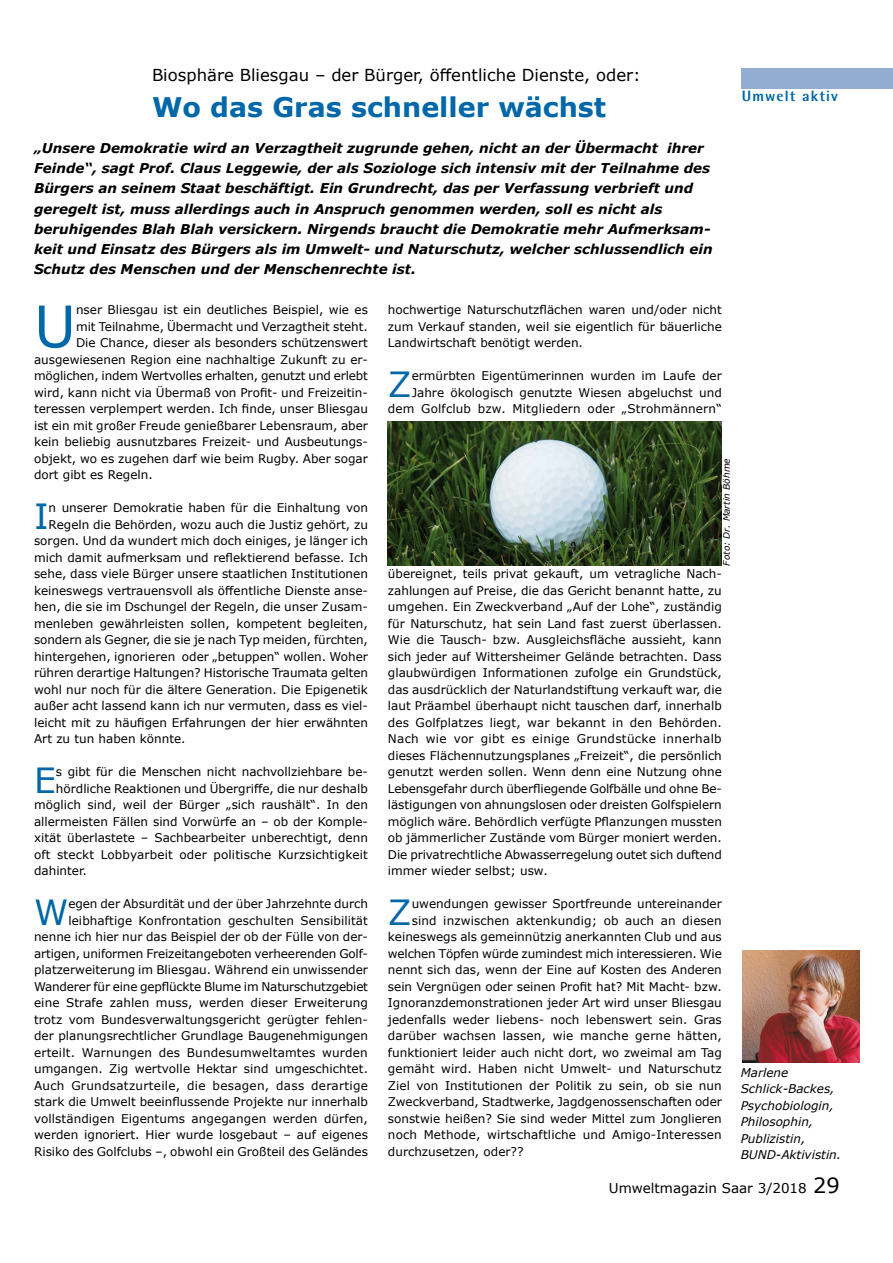
<style>
.page{position:relative;width:893px;height:1263px;background:#fff}
.page>*{position:absolute;margin:0;border:0;box-sizing:border-box;transform-origin:0 0}
.t1{font:57.45px "Verdana";color:#0067a8}
.t2{font:34.65px "Verdana";color:#0067a8}
.t3{font:700 27px "Verdana";color:#0067a8}
.t4{font:16.5px "Verdana";color:#000}
.t5{font:800 15px "Agfa Rotis Semisans";letter-spacing:.075em;color:#0067a8}
.t6{font:italic 700 13.5px/20.2px "Verdana";color:#000}
.t7{font:13.5px "Verdana";color:#000}
.t8{font:12px/16.5px "Verdana";color:#000;text-align:right}
.t9{font:italic 12px/16.5px "Verdana";color:#000}
.t10{font:italic 9px "Verdana";color:#000}
.s1{font-size:21px}
</style>
<div class="page">
<img style="left:742px;top:950px;width:117px;height:112px">
<div style="left:742px;top:68px;width:151px;height:20px;background:#93acd1"></div>
<img style="left:388px;top:421px;width:334px;height:145px">
<h3 class="t4" style="left:152px;top:63px;width:490px">Biosphäre Bliesgau – der Bürger, öffentliche Dienste, oder:</h3>
<h3 class="t3" style="left:152px;top:88px;width:456px">Wo das Gras schneller wächst</h3>
<p class="t6" style="left:34px;top:137px;width:680px">„Unsere Demokratie wird an Verzagtheit zugrunde gehen, nicht an der Übermacht ihrer Feinde“, sagt Prof. Claus Leggewie, der als Soziologe sich intensiv mit der Teilnahme des Bürgers an seinem Staat beschäftigt. Ein Grundrecht, das per Verfassung verbrieft und geregelt ist, muss allerdings auch in Anspruch genommen werden, soll es nicht als beruhigendes Blah Blah versickern. Nirgends braucht die Demokratie mehr Aufmerksam&shy;keit und Einsatz des Bürgers als im Umwelt- und Naturschutz, welcher schlussendlich ein Schutz des Menschen und der Menschenrechte ist.</p>
<p class="t8" style="left:388px;top:302px;width:335px;text-align:justify">hochwertige Naturschutzflächen waren und/oder nicht zum Verkauf standen, weil sie eigentlich für bäuerliche Landwirtschaft benötigt werden.</p>
<h2 class="t2" style="left:388px;top:360px;width:25px">Z</h2>
<h1 class="t1" style="left:34px;top:287px;width:44px">U</h1>
<p class="t8" style="left:76px;top:302px;width:293px">nser Bliesgau ist ein deutliches Beispiel, wie es</p>
<p class="t8" style="left:76px;top:318px;width:293px">mit Teilnahme, Übermacht und Verzagtheit steht.</p>
<p class="t8" style="left:76px;top:335px;width:293px">Die Chance, dieser als besonders schützenswert</p>
<p class="t8" style="left:34px;top:351px;width:335px">ausgewiesenen Region eine nachhaltige Zukunft zu er-</p>
<p class="t8" style="left:34px;top:368px;width:335px">möglichen, indem Wertvolles erhalten, genutzt und erlebt</p>
<p class="t8" style="left:34px;top:384px;width:335px">wird, kann nicht via Übermaß von Profit- und Freizeitin-</p>
<p class="t8" style="left:34px;top:401px;width:335px">teressen verplempert werden. Ich finde, unser Bliesgau</p>
<p class="t8" style="left:34px;top:417px;width:335px">ist ein mit großer Freude genießbarer Lebensraum, aber</p>
<p class="t8" style="left:34px;top:434px;width:335px">kein beliebig ausnutzbares Freizeit- und Ausbeutungs-</p>
<p class="t8" style="left:34px;top:450px;width:335px">objekt, wo es zugehen darf wie beim Rugby. Aber sogar</p>
<p class="t8" style="left:34px;top:467px;width:120px">dort gibt es Regeln.</p>
<h2 class="t2" style="left:34px;top:492px;width:16px">I</h2>
<p class="t8" style="left:49px;top:500px;width:321px">n unserer Demokratie haben für die Einhaltung von</p>
<p class="t8" style="left:388px;top:368px;width:335px">ermürbten Eigentümerinnen wurden im Laufe der<br>Jahre ökologisch genutzte Wiesen abgeluchst und dem Golfclub bzw. Mitgliedern oder „Strohmännern“</p>
<p class="t10" style="left:720px;top:566px;width:109px;rotate:-90deg">Foto: Dr. Martin Böhme</p>
<p class="t8" style="left:49px;top:516px;width:321px">Regeln die Behörden, wozu auch die Justiz gehört, zu</p>
<p class="t8" style="left:34px;top:533px;width:335px">sorgen. Und da wundert mich doch einiges, je länger ich</p>
<p class="t8" style="left:34px;top:549px;width:335px">mich damit aufmerksam und reflektierend befasse. Ich</p>
<p class="t8" style="left:34px;top:566px;width:335px">sehe, dass viele Bürger unsere staatlichen Institutionen</p>
<p class="t8" style="left:34px;top:582px;width:335px">keineswegs vertrauensvoll als öffentliche Dienste anse-</p>
<p class="t8" style="left:34px;top:599px;width:335px">hen, die sie im Dschungel der Regeln, die unser Zusam-</p>
<p class="t8" style="left:34px;top:615px;width:335px">menleben gewährleisten sollen, kompetent begleiten,</p>
<p class="t8" style="left:34px;top:632px;width:335px">sondern als Gegner, die sie je nach Typ meiden, fürchten,</p>
<p class="t8" style="left:34px;top:648px;width:335px">hintergehen, ignorieren oder „betuppen“ wollen. Woher</p>
<p class="t8" style="left:34px;top:665px;width:335px">rühren derartige Haltungen? Historische Traumata gelten</p>
<p class="t8" style="left:34px;top:681px;width:335px">wohl nur noch für die ältere Generation. Die Epigenetik</p>
<p class="t8" style="left:34px;top:698px;width:335px">außer acht lassend kann ich nur vermuten, dass es viel-</p>
<p class="t8" style="left:34px;top:714px;width:335px">leicht mit zu häufigen Erfahrungen der hier erwähnten</p>
<p class="t8" style="left:34px;top:731px;width:153px">Art zu tun haben könnte.</p>
<h2 class="t2" style="left:34px;top:756px;width:23px">E</h2>
<p class="t8" style="left:56px;top:764px;width:313px">s gibt für die Menschen nicht nachvollziehbare be-</p>
<p class="t8" style="left:388px;top:566px;width:335px;text-align:justify">übereignet, teils privat gekauft, um vetragliche Nach&shy;zahlungen auf Preise, die das Gericht benannt hatte, zu umgehen. Ein Zweckverband „Auf der Lohe“, zuständig für Naturschutz, hat sein Land fast zuerst überlassen.<br>Wie die Tausch- bzw. Ausgleichsfläche aussieht, kann sich jeder auf Wittersheimer Gelände betrachten. Dass glaubwürdigen Informationen zufolge ein Grundstück, das ausdrücklich der Naturlandstiftung verkauft war, die laut Präambel überhaupt nicht tauschen darf, innerhalb des Golfplatzes liegt, war bekannt in den Behörden.<br>Nach wie vor gibt es einige Grundstücke innerhalb dieses Flächennutzungsplanes „Freizeit“, die persönlich genutzt werden sollen. Wenn denn eine Nutzung ohne Lebensgefahr durch überfliegende Golfbälle und ohne Be&shy;lästigungen von ahnungslosen oder dreisten Golfspielern möglich wäre. Behördlich verfügte Pflanzungen mussten ob jämmerlicher Zustände vom Bürger moniert werden.<br>Die privatrechtliche Abwasserregelung outet sich duftend immer wieder selbst; usw.</p>
<h2 class="t2" style="left:388px;top:888px;width:25px">Z</h2>
<p class="t8" style="left:412px;top:896px;width:312px">uwendungen gewisser Sportfreunde untereinander</p>
<p class="t8" style="left:56px;top:780px;width:313px">hördliche Reaktionen und Übergriffe, die nur deshalb</p>
<p class="t8" style="left:34px;top:797px;width:335px">möglich sind, weil der Bürger „sich raushält“. In den</p>
<p class="t8" style="left:34px;top:813px;width:335px">allermeisten Fällen sind Vorwürfe an – ob der Komple-</p>
<p class="t8" style="left:34px;top:830px;width:335px">xität überlastete – Sachbearbeiter unberechtigt, denn</p>
<p class="t8" style="left:34px;top:846px;width:335px">oft steckt Lobbyarbeit oder politische Kurzsichtigkeit</p>
<p class="t8" style="left:34px;top:863px;width:54px">dahinter.</p>
<h2 class="t2" style="left:34px;top:888px;width:36px">W</h2>
<p class="t8" style="left:34px;top:896px;width:335px">egen der Absurdität und der über Jahrzehnte durch leibhaftige Konfrontation geschulten Sensibilität nenne ich hier nur das Beispiel der ob der Fülle von der&shy;artigen, uniformen Freizeitangeboten verheerenden Golf&shy;platzerweiterung im Bliesgau. Während ein unwissender Wanderer für eine gepflückte Blume im Naturschutzgebiet eine Strafe zahlen muss, werden dieser Erweiterung trotz vom Bundesverwaltungsgericht gerügter fehlen&shy;der planungsrechtlicher Grundlage Baugenehmigungen erteilt. Warnungen des Bundesumweltamtes wurden umgangen. Zig wertvolle Hektar sind umgeschichtet.<br>Auch Grundsatzurteile, die besagen, dass derartige stark die Umwelt beeinflussende Projekte nur innerhalb vollständigen Eigentums angegangen werden dürfen, werden ignoriert. Hier wurde losgebaut – auf eigenes Risiko des Golfclubs –, obwohl ein Großteil des Geländes</p>
<p class="t8" style="left:412px;top:912px;width:312px">sind inzwischen aktenkundig; ob auch an diesen</p>
<p class="t8" style="left:388px;top:929px;width:335px">keineswegs als gemeinnützig anerkannten Club und aus</p>
<p class="t8" style="left:388px;top:945px;width:335px">welchen Töpfen würde zumindest mich interessieren. Wie</p>
<p class="t8" style="left:388px;top:962px;width:335px">nennt sich das, wenn der Eine auf Kosten des Anderen</p>
<p class="t8" style="left:388px;top:978px;width:335px">sein Vergnügen oder seinen Profit hat? Mit Macht- bzw.</p>
<p class="t8" style="left:388px;top:995px;width:335px">Ignoranzdemonstrationen jeder Art wird unser Bliesgau</p>
<p class="t8" style="left:388px;top:1011px;width:335px">jedenfalls weder liebens- noch lebenswert sein. Gras</p>
<p class="t8" style="left:388px;top:1028px;width:335px">darüber wachsen lassen, wie manche gerne hätten,</p>
<p class="t8" style="left:388px;top:1044px;width:335px">funktioniert leider auch nicht dort, wo zweimal am Tag</p>
<p class="t8" style="left:388px;top:1061px;width:335px">gemäht wird. Haben nicht Umwelt- und Naturschutz</p>
<p class="t8" style="left:388px;top:1077px;width:335px">Ziel von Institutionen der Politik zu sein, ob sie nun</p>
<p class="t8" style="left:388px;top:1094px;width:335px">Zweckverband, Stadtwerke, Jagdgenossenschaften oder</p>
<p class="t8" style="left:388px;top:1110px;width:335px">sonstwie heißen? Sie sind weder Mittel zum Jonglieren</p>
<p class="t8" style="left:388px;top:1127px;width:335px">noch Methode, wirtschaftliche und Amigo-Interessen</p>
<p class="t8" style="left:388px;top:1143px;width:137px">durchzusetzen, oder??</p>
<p class="t5" style="left:742px;top:87px;width:98px">Umwelt aktiv</p>
<p class="t9" style="left:741px;top:1064px;width:102px">Marlene<br>Schlick-Backes,<br>Psychobiologin,<br>Philosophin,<br>Publizistin,<br>BUND-Aktivistin.</p>
<p class="t7" style="left:609px;top:1178px;width:232px">Umweltmagazin Saar 3/2018 <span class="s1">29</span></p>
</div>
